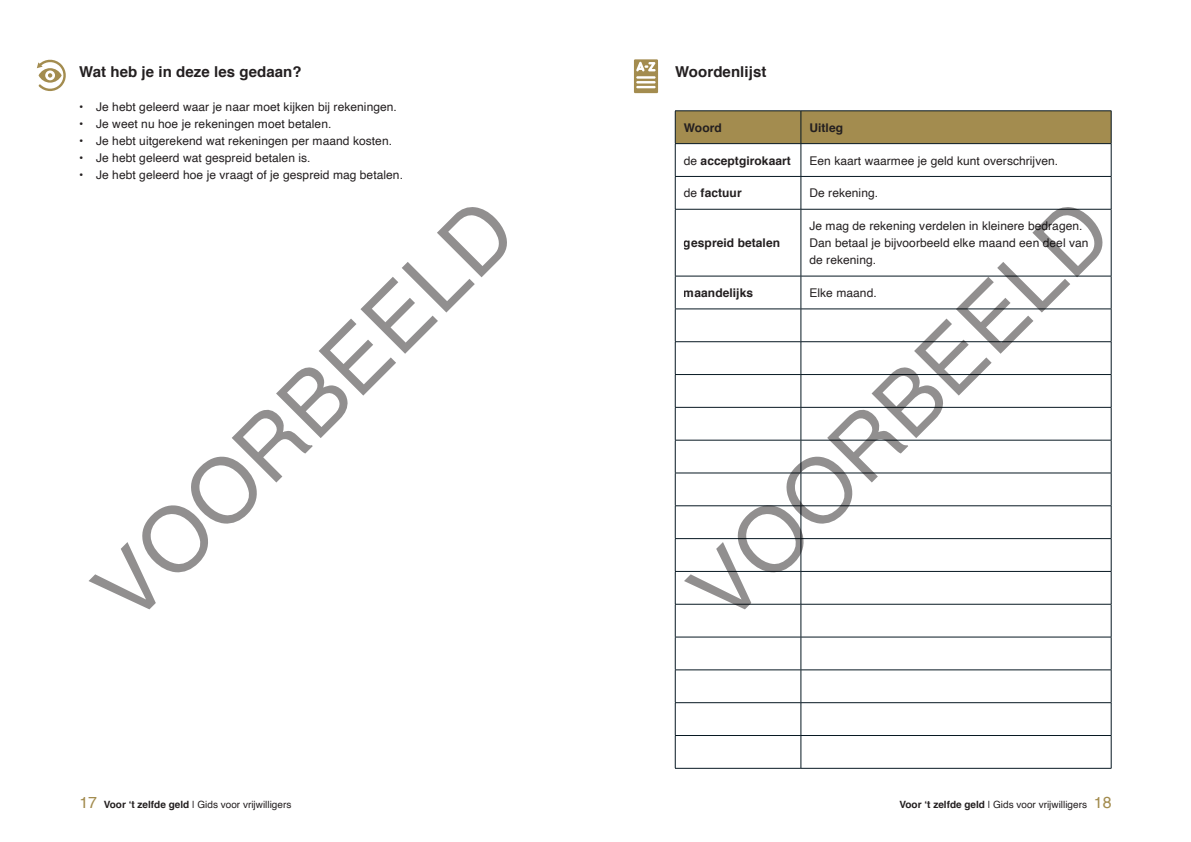
<style>
.page{position:relative;width:1191px;height:842px;background:#fff}
.page>*{position:absolute;margin:0;border:0;box-sizing:border-box;transform-origin:0 0}
._2__paragraaf_15-6{font:700 15px "Helvetica";letter-spacing:.005em;color:#231f20}
._4__plat_12-6{font:12px "Helvetica";letter-spacing:.005em;color:#231f20}
.Tabel{font:12px/17px "Helvetica";letter-spacing:.005em;color:#231f20}
.Tabel-2{font:700 12px "Helvetica";letter-spacing:.005em;color:#231f20}
.t1{font:10px "Helvetica";color:#231f20}
.s1{font-weight:400}
.s2{font-size:16px;color:#a38c4f}
.s3{font-weight:700}
</style>
<div class="page">
<div style="left:676px;top:112px;width:435px;height:31px;background:#a38c4f"></div>
<hr style="left:675px;top:111px;width:126px;height:1px;background:#071822">
<hr style="left:675px;top:111px;width:1px;height:32px;background:#071822">
<hr style="left:801px;top:111px;width:310px;height:1px;background:#071822">
<hr style="left:800px;top:111px;width:1px;height:32px;background:#071822">
<hr style="left:1111px;top:111px;width:1px;height:32px;background:#071822">
<hr style="left:675px;top:143px;width:126px;height:1px;background:#071822">
<hr style="left:675px;top:144px;width:1px;height:32px;background:#071822">
<hr style="left:801px;top:143px;width:310px;height:1px;background:#071822">
<hr style="left:800px;top:144px;width:1px;height:32px;background:#071822">
<hr style="left:1111px;top:144px;width:1px;height:32px;background:#071822">
<hr style="left:675px;top:176px;width:126px;height:1px;background:#071822">
<hr style="left:675px;top:177px;width:1px;height:32px;background:#071822">
<hr style="left:801px;top:176px;width:310px;height:1px;background:#071822">
<hr style="left:800px;top:177px;width:1px;height:32px;background:#071822">
<hr style="left:1111px;top:177px;width:1px;height:32px;background:#071822">
<hr style="left:675px;top:209px;width:126px;height:1px;background:#071822">
<hr style="left:675px;top:209px;width:1px;height:67px;background:#071822">
<hr style="left:801px;top:209px;width:310px;height:1px;background:#071822">
<hr style="left:1111px;top:209px;width:1px;height:67px;background:#071822">
<hr style="left:675px;top:276px;width:126px;height:1px;background:#071822">
<hr style="left:675px;top:276px;width:1px;height:33px;background:#071822">
<hr style="left:801px;top:276px;width:310px;height:1px;background:#071822">
<hr style="left:1111px;top:276px;width:1px;height:33px;background:#071822">
<hr style="left:675px;top:309px;width:126px;height:1px;background:#071822">
<hr style="left:675px;top:309px;width:1px;height:32px;background:#071822">
<hr style="left:801px;top:309px;width:310px;height:1px;background:#071822">
<hr style="left:1111px;top:309px;width:1px;height:32px;background:#071822">
<hr style="left:675px;top:341px;width:126px;height:1px;background:#071822">
<hr style="left:675px;top:342px;width:1px;height:32px;background:#071822">
<hr style="left:801px;top:341px;width:310px;height:1px;background:#071822">
<hr style="left:1111px;top:342px;width:1px;height:32px;background:#071822">
<hr style="left:675px;top:374px;width:126px;height:1px;background:#071822">
<hr style="left:675px;top:375px;width:1px;height:32px;background:#071822">
<hr style="left:801px;top:374px;width:310px;height:1px;background:#071822">
<hr style="left:1111px;top:375px;width:1px;height:32px;background:#071822">
<hr style="left:675px;top:407px;width:126px;height:1px;background:#071822">
<hr style="left:675px;top:408px;width:1px;height:32px;background:#071822">
<hr style="left:801px;top:407px;width:310px;height:1px;background:#071822">
<hr style="left:1111px;top:408px;width:1px;height:32px;background:#071822">
<hr style="left:675px;top:440px;width:126px;height:1px;background:#071822">
<hr style="left:675px;top:440px;width:1px;height:33px;background:#071822">
<hr style="left:801px;top:440px;width:310px;height:1px;background:#071822">
<hr style="left:1111px;top:440px;width:1px;height:33px;background:#071822">
<hr style="left:675px;top:473px;width:126px;height:1px;background:#071822">
<hr style="left:675px;top:473px;width:1px;height:32px;background:#071822">
<hr style="left:801px;top:473px;width:310px;height:1px;background:#071822">
<hr style="left:1111px;top:473px;width:1px;height:32px;background:#071822">
<hr style="left:675px;top:505px;width:126px;height:1px;background:#071822">
<hr style="left:675px;top:506px;width:1px;height:32px;background:#071822">
<hr style="left:801px;top:505px;width:310px;height:1px;background:#071822">
<hr style="left:1111px;top:506px;width:1px;height:32px;background:#071822">
<hr style="left:675px;top:538px;width:126px;height:1px;background:#071822">
<hr style="left:675px;top:539px;width:1px;height:32px;background:#071822">
<hr style="left:801px;top:538px;width:310px;height:1px;background:#071822">
<hr style="left:1111px;top:539px;width:1px;height:32px;background:#071822">
<hr style="left:675px;top:571px;width:126px;height:1px;background:#071822">
<hr style="left:675px;top:572px;width:1px;height:32px;background:#071822">
<hr style="left:801px;top:571px;width:310px;height:1px;background:#071822">
<hr style="left:1111px;top:572px;width:1px;height:32px;background:#071822">
<hr style="left:675px;top:604px;width:126px;height:1px;background:#071822">
<hr style="left:675px;top:604px;width:1px;height:33px;background:#071822">
<hr style="left:801px;top:604px;width:310px;height:1px;background:#071822">
<hr style="left:800px;top:604px;width:1px;height:33px;background:#071822">
<hr style="left:1111px;top:604px;width:1px;height:33px;background:#071822">
<hr style="left:675px;top:637px;width:126px;height:1px;background:#071822">
<hr style="left:675px;top:637px;width:1px;height:33px;background:#071822">
<hr style="left:801px;top:637px;width:310px;height:1px;background:#071822">
<hr style="left:800px;top:637px;width:1px;height:33px;background:#071822">
<hr style="left:1111px;top:637px;width:1px;height:33px;background:#071822">
<hr style="left:675px;top:670px;width:126px;height:1px;background:#071822">
<hr style="left:675px;top:670px;width:1px;height:32px;background:#071822">
<hr style="left:801px;top:670px;width:310px;height:1px;background:#071822">
<hr style="left:800px;top:670px;width:1px;height:32px;background:#071822">
<hr style="left:1111px;top:670px;width:1px;height:32px;background:#071822">
<hr style="left:675px;top:702px;width:126px;height:1px;background:#071822">
<hr style="left:675px;top:703px;width:1px;height:32px;background:#071822">
<hr style="left:801px;top:702px;width:310px;height:1px;background:#071822">
<hr style="left:800px;top:703px;width:1px;height:32px;background:#071822">
<hr style="left:1111px;top:703px;width:1px;height:32px;background:#071822">
<hr style="left:675px;top:735px;width:126px;height:1px;background:#071822">
<hr style="left:675px;top:736px;width:1px;height:32px;background:#071822">
<hr style="left:801px;top:735px;width:310px;height:1px;background:#071822">
<hr style="left:800px;top:736px;width:1px;height:32px;background:#071822">
<hr style="left:1111px;top:736px;width:1px;height:32px;background:#071822">
<hr style="left:675px;top:768px;width:126px;height:1px;background:#071822">
<hr style="left:801px;top:768px;width:310px;height:1px;background:#071822">
<div style="left:634px;top:59px;width:24px;height:34px;background:#a38c4f"></div>
<hr style="left:636px;top:76px;width:19px;height:3px;background:#fff">
<svg style="left:636px;top:81px;width:19px;height:7px"></svg>
<svg style="left:636px;top:62px;width:19px;height:10px"></svg>
<svg style="left:37px;top:59px;width:29px;height:32px"></svg>
<svg style="left:88px;top:207px;width:419px;height:402px"></svg>
<svg style="left:684px;top:206px;width:420px;height:403px"></svg>
<p class="_2__paragraaf_15-6" style="left:79px;top:59px;width:224px">Wat heb je in deze les gedaan?</p>
<p class="_4__plat_12-6" style="left:79px;top:97px;width:319px">• Je hebt geleerd waar je naar moet kijken bij rekeningen.</p>
<p class="_4__plat_12-6" style="left:79px;top:114px;width:254px">• Je weet nu hoe je rekeningen moet betalen.</p>
<p class="_4__plat_12-6" style="left:79px;top:131px;width:314px">• Je hebt uitgerekend wat rekeningen per maand kosten.</p>
<p class="_4__plat_12-6" style="left:79px;top:148px;width:233px">• Je hebt geleerd wat gespreid betalen is.</p>
<p class="_4__plat_12-6" style="left:79px;top:165px;width:325px">• Je hebt geleerd hoe je vraagt of je gespreid mag betalen.</p>
<p class="_2__paragraaf_15-6" style="left:675px;top:59px;width:93px">Woordenlijst</p>
<p class="Tabel-2" style="left:684px;top:118px;width:40px">Woord</p>
<p class="Tabel-2" style="left:809px;top:118px;width:35px">Uitleg</p>
<p class="Tabel-2" style="left:684px;top:151px;width:109px"><span class="s1">de</span> acceptgirokaart</p>
<p class="Tabel" style="left:809px;top:152px;width:250px">Een kaart waarmee je geld kunt overschrijven.</p>
<p class="Tabel-2" style="left:684px;top:183px;width:59px"><span class="s1">de</span> factuur</p>
<p class="Tabel" style="left:809px;top:185px;width:70px">De rekening.</p>
<p class="Tabel-2" style="left:684px;top:233px;width:98px">gespreid betalen</p>
<p class="Tabel" style="left:809px;top:218px;width:281px">Je mag de rekening verdelen in kleinere bedragen.<br>Dan betaal je bijvoorbeeld elke maand een deel van de rekening.</p>
<p class="Tabel-2" style="left:684px;top:283px;width:71px">maandelijks</p>
<p class="Tabel" style="left:809px;top:285px;width:69px">Elke maand.</p>
<p class="t1" style="left:79px;top:797px;width:213px"><span class="s2">17</span> <span class="s3">Voor ‘t zelfde geld</span> | Gids voor vrijwilligers</p>
<p class="t1" style="left:899px;top:797px;width:213px"><span class="s3">Voor ‘t zelfde geld</span> | Gids voor vrijwilligers <span class="s2">18</span></p>
</div>
